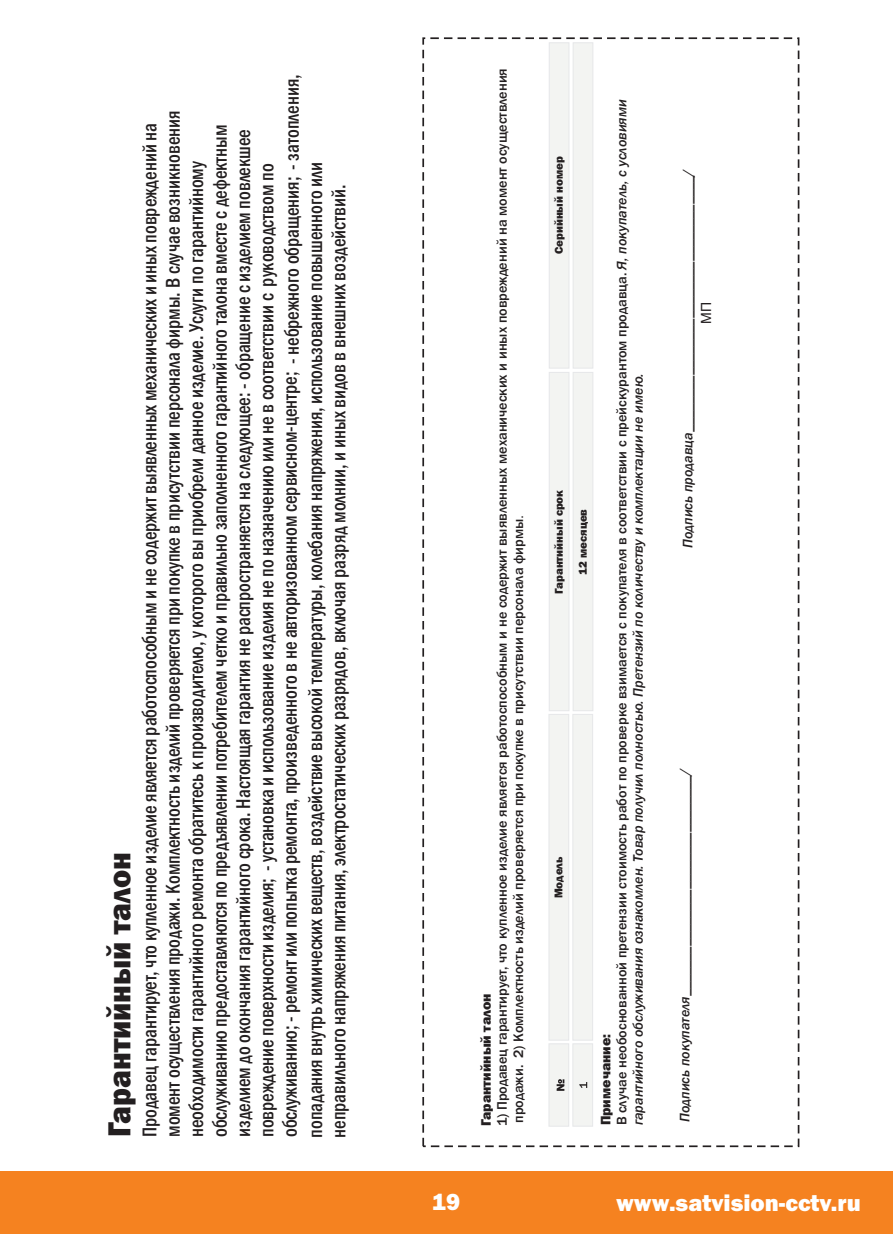
<style>
.page{position:relative;width:893px;height:1234px;background:#fff}
.page>*{position:absolute;margin:0;border:0;box-sizing:border-box;transform-origin:0 0}
.t1{font:800 33px "Franklin Gothic";color:#231f20;scale:.92 1}
.t2{font:800 24px "Franklin Gothic";color:#fff}
.t3{font:500 condensed 20.7px/23.7px "Franklin Gothic";color:#231f20;scale:.92 1}
.t4{font:italic 500 14.1px/16.2px "Franklin Gothic";color:#231f20}
.t5{font:500 14.1px/16.2px "Franklin Gothic";color:#231f20}
.t6{font:800 14.1px "Franklin Gothic";color:#231f20}
.t7{font:14.1px "Arial";color:#231f20}
.t8{font:800 11.7px "Franklin Gothic";color:#231f20}
.s1{font-family:"Arial";font-weight:400}
.s2{font-weight:800;font-style:normal}
.s3{font-style:normal}
</style>
<div class="page">
<div style="left:0;top:1170px;width:893px;height:63px;background:#f58220"></div>
<div style="left:548px;top:42px;width:45px;height:1084px;background:#f3f4f2"></div>
<div style="left:422px;top:37px;width:377px;height:1109px;border:2px dashed #231f20"></div>
<p class="t3" style="left:282px;top:364px;width:316px;rotate:-90deg">- небрежного обращения; - затопления,</p>
<p class="t3" style="left:139px;top:1137px;width:1117px;rotate:-90deg">Продавец гарантирует, что купленное изделие является работоспособным и не содержит выявленных механических и иных повреждений на момент осуществления продажи. Комплектность изделий проверяется при покупке в присутствии персонала фирмы. В случае возникновения необходимости гарантийного ремонта обратитесь к производителю, у которого вы приобрели данное изделие. Услуги по гарантийному обслуживанию предоставляются по предъявлении потребителем четко и правильно заполненного гарантийного талона вместе с дефектным изделием до окончания гарантийного срока. Настоящая гарантия не распространяется на следующее: - обращение с изделием повлекшее повреждение поверхности изделия; - установка и использование изделия не по назначению или не в соответствии с руководством по обслуживанию; - ремонт или попытка ремонта, произведенного в не авторизованном сервисном-центре;<br>попадания внутрь химических веществ, воздействие высокой температуры, колебания напряжения, использование повышенного или неправильного напряжения питания, электростатических разрядов, включая разряд молнии, и иных видов в внешних воздействий.</p>
<h1 class="t1" style="left:107px;top:1136px;width:311px;rotate:-90deg">Гарантийный талон</h1>
<p class="t5" style="left:495px;top:1126px;width:1059px;rotate:-90deg">1) Продавец гарантирует, что купленное изделие является работоспособным и не содержит выявленных механических и иных повреждений на момент осуществления продажи. 2) Комплектность изделий проверяется при покупке в присутствии персонала фирмы<span class="s1">.</span></p>
<p class="t6" style="left:481px;top:1126px;width:134px;rotate:-90deg">Гарантийный талон</p>
<p class="t8" style="left:555px;top:254px;width:99px;rotate:-90deg">Серийный номер</p>
<p class="t8" style="left:554px;top:594px;width:106px;rotate:-90deg">Гарантийный срок</p>
<p class="t8" style="left:554px;top:898px;width:43px;rotate:-90deg">Модель</p>
<p class="t8" style="left:579px;top:574px;width:67px;rotate:-90deg">12 месяцев</p>
<p class="t4" style="left:599px;top:1125px;width:1027px;rotate:-90deg"><span class="s2">Примечание:<br></span><span class="s3">В случае необоснованной претензии стоимость работ по проверке взимается с покупателя в соответствии с прейскурантом продавца.</span> Я, покупатель, с условиями гарантийного обслуживания ознакомлен. Товар получил полностью. Претензий по количеству и комплектации не имею.</p>
<p class="t4" style="left:681px;top:548px;width:382px;rotate:-90deg">Подпись продавца____________________________________/</p>
<p class="t7" style="left:701px;top:323px;width:23px;rotate:-90deg">МП</p>
<p class="t4" style="left:678px;top:1121px;width:356px;rotate:-90deg">Подпись покупателя_______________________________/</p>
<p class="t2" style="left:432px;top:1193px;width:30px">19</p>
<p class="t2" style="left:616px;top:1193px;width:246px">www.satvision-cctv.ru</p>
</div>
